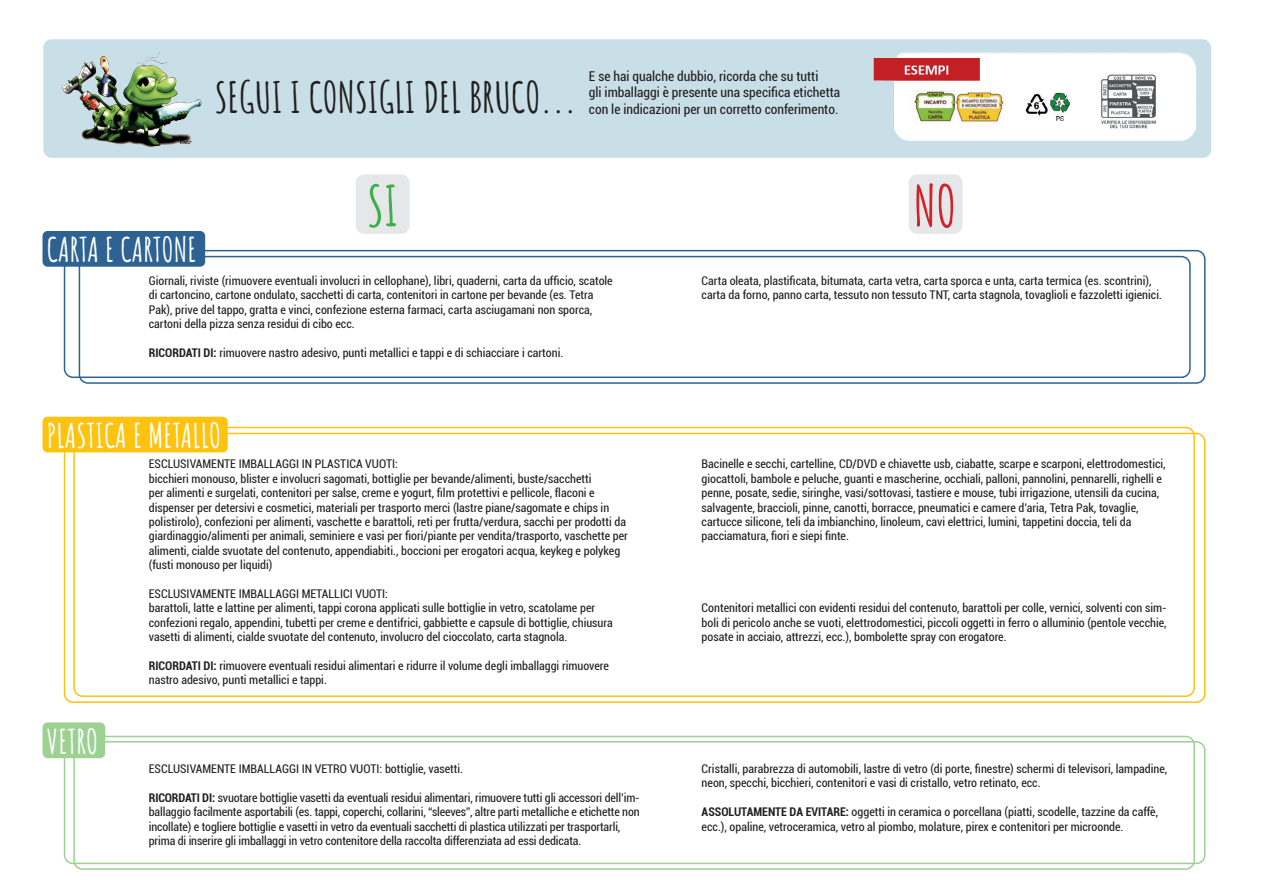
<style>
.page{position:relative;width:1263px;height:893px;background:#fff}
.page>*{position:absolute;margin:0;border:0;box-sizing:border-box;transform-origin:0 0}
.t1{font:700 55.5px "Amatic SC";color:#40ae49}
.t2{font:700 55.5px "Amatic SC";color:#d1232a}
.t3{font:700 42px "Amatic SC";color:#231f20}
.t4{font:700 33.3px "Amatic SC";color:#fff}
.t5{font:condensed 13.5px/16.2px "Roboto";color:#231f20}
.t6{font:condensed 12px/14.4px "Roboto";color:#231f20}
.s1{font-weight:700}
</style>
<div class="page">
<div style="left:43px;top:39px;width:1168px;height:119px;background:#c9dfe8;border-radius:9px"></div>
<div style="left:64px;top:256px;width:1127px;height:122px;border:2px solid #2d6292;border-radius:9px"></div>
<div style="left:73px;top:427px;width:1122px;height:270px;border:2px solid #fec210;border-radius:9px"></div>
<div style="left:79px;top:250px;width:1126px;height:134px;border:2px solid #2d6292;border-radius:9px"></div>
<div style="left:64px;top:433px;width:1141px;height:270px;border:2px solid #fec210;border-radius:9px"></div>
<div style="left:43px;top:231px;width:162px;height:36px;background:#2d6292;border-radius:5px"></div>
<div style="left:43px;top:417px;width:185px;height:35px;background:#fec210;border-radius:5px"></div>
<div style="left:73px;top:736px;width:1122px;height:134px;border:2px solid #9cd192;border-radius:9px"></div>
<div style="left:64px;top:741px;width:1141px;height:123px;border:2px solid #9cd192;border-radius:9px"></div>
<div style="left:43px;top:722px;width:62px;height:36px;background:#9cd192;border-radius:5px"></div>
<div style="left:356px;top:174px;width:54px;height:60px;background:#e6e7e9;border-radius:9px"></div>
<div style="left:908px;top:174px;width:54px;height:60px;background:#e6e7e9;border-radius:9px"></div>
<img style="left:874px;top:52px;width:322px;height:89px">
<img style="left:44px;top:39px;width:193px;height:119px">
<h2 class="t3" style="left:215px;top:65px;width:363px">SEGUI I CONSIGLI DEL BRUCO...</h2>
<p class="t5" style="left:589px;top:68px;width:253px">E se hai qualche dubbio, ricorda che su tutti<br>gli imballaggi è presente una specifica etichetta con le indicazioni per un corretto conferimento.</p>
<h3 class="t4" style="left:47px;top:224px;width:151px">CARTA E CARTONE</h3>
<h1 class="t1" style="left:367px;top:163px;width:33px">SI</h1>
<h1 class="t2" style="left:913px;top:163px;width:44px">NO</h1>
<p class="t6" style="left:149px;top:273px;width:465px">Giornali, riviste (rimuovere eventuali involucri in cellophane), libri, quaderni, carta da ufficio, scatole di cartoncino, cartone ondulato, sacchetti di carta, contenitori in cartone per bevande (es. Tetra Pak), prive del tappo, gratta e vinci, confezione esterna farmaci, carta asciugamani non sporca, cartoni della pizza senza residui di cibo ecc.</p>
<p class="t6" style="left:149px;top:345px;width:416px"><span class="s1">RICORDATI DI:</span> rimuovere nastro adesivo, punti metallici e tappi e di schiacciare i cartoni.</p>
<h3 class="t4" style="left:47px;top:410px;width:175px">PLASTICA E METALLO</h3>
<h3 class="t4" style="left:47px;top:716px;width:53px">VETRO</h3>
<p class="t6" style="left:149px;top:456px;width:480px">ESCLUSIVAMENTE IMBALLAGGI IN PLASTICA VUOTI:<br>bicchieri monouso, blister e involucri sagomati, bottiglie per bevande/alimenti, buste/sacchetti<br>per alimenti e surgelati, contenitori per salse, creme e yogurt, film protettivi e pellicole, flaconi e dispenser per detersivi e cosmetici, materiali per trasporto merci (lastre piane/sagomate e chips in polistirolo), confezioni per alimenti, vaschette e barattoli, reti per frutta/verdura, sacchi per prodotti da giardinaggio/alimenti per animali, seminiere e vasi per fiori/piante per vendita/trasporto, vaschette per alimenti, cialde svuotate del contenuto, appendiabiti., boccioni per erogatori acqua, keykeg e polykeg (fusti monouso per liquidi)</p>
<p class="t6" style="left:149px;top:586px;width:465px">ESCLUSIVAMENTE IMBALLAGGI METALLICI VUOTI:<br>barattoli, latte e lattine per alimenti, tappi corona applicati sulle bottiglie in vetro, scatolame per confezioni regalo, appendini, tubetti per creme e dentifrici, gabbiette e capsule di bottiglie, chiusura vasetti di alimenti, cialde svuotate del contenuto, involucro del cioccolato, carta stagnola.</p>
<p class="t6" style="left:149px;top:658px;width:462px"><span class="s1">RICORDATI DI:</span> rimuovere eventuali residui alimentari e ridurre il volume degli imballaggi rimuovere nastro adesivo, punti metallici e tappi.</p>
<p class="t6" style="left:149px;top:761px;width:316px">ESCLUSIVAMENTE IMBALLAGGI IN VETRO VUOTI: bottiglie, vasetti.</p>
<p class="t6" style="left:149px;top:790px;width:493px"><span class="s1">RICORDATI DI:</span> svuotare bottiglie vasetti da eventuali residui alimentari, rimuovere tutti gli accessori dell’im&shy;ballaggio facilmente asportabili (es. tappi, coperchi, collarini, “sleeves”, altre parti metalliche e etichette non incollate) e togliere bottiglie e vasetti in vetro da eventuali sacchetti di plastica utilizzati per trasportarli, prima di inserire gli imballaggi in vetro contenitore della raccolta differenziata ad essi dedicata.</p>
<p class="t6" style="left:702px;top:273px;width:462px">Carta oleata, plastificata, bitumata, carta vetra, carta sporca e unta, carta termica (es. scontrini), carta da forno, panno carta, tessuto non tessuto TNT, carta stagnola, tovaglioli e fazzoletti igienici.</p>
<p class="t6" style="left:702px;top:456px;width:465px">Bacinelle e secchi, cartelline, CD/DVD e chiavette usb, ciabatte, scarpe e scarponi, elettrodomestici, giocattoli, bambole e peluche, guanti e mascherine, occhiali, palloni, pannolini, pennarelli, righelli e penne, posate, sedie, siringhe, vasi/sottovasi, tastiere e mouse, tubi irrigazione, utensili da cucina, salvagente, braccioli, pinne, canotti, borracce, pneumatici e camere d’aria, Tetra Pak, tovaglie, cartucce silicone, teli da imbianchino, linoleum, cavi elettrici, lumini, tappetini doccia, teli da pacciamatura, fiori e siepi finte.</p>
<p class="t6" style="left:702px;top:600px;width:467px;text-align:justify">Contenitori metallici con evidenti residui del contenuto, barattoli per colle, vernici, solventi con sim&shy;boli di pericolo anche se vuoti, elettrodomestici, piccoli oggetti in ferro o alluminio (pentole vecchie, posate in acciaio, attrezzi, ecc.), bombolette spray con erogatore.</p>
<p class="t6" style="left:702px;top:761px;width:467px">Cristalli, parabrezza di automobili, lastre di vetro (di porte, finestre) schermi di televisori, lampadine, neon, specchi, bicchieri, contenitori e vasi di cristallo, vetro retinato, ecc.</p>
<p class="t6" style="left:702px;top:804px;width:458px"><span class="s1">ASSOLUTAMENTE DA EVITARE:</span> oggetti in ceramica o porcellana (piatti, scodelle, tazzine da caffè, ecc.), opaline, vetroceramica, vetro al piombo, molature, pirex e contenitori per microonde.</p>
</div>
